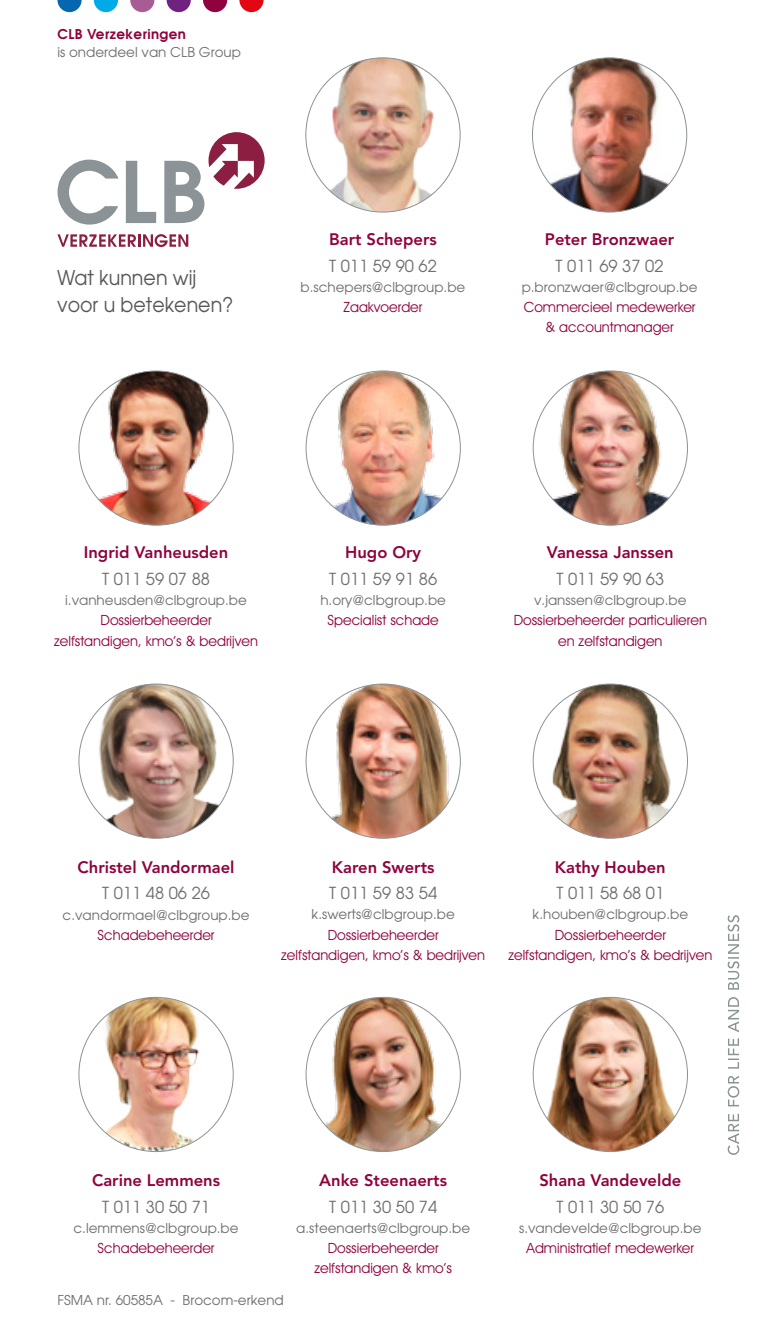
<style>
.page{position:relative;width:766px;height:1340px;background:#fff}
.page>*{position:absolute;margin:0;border:0;box-sizing:border-box;transform-origin:0 0}
.t1{font:20.25px/27px "Avant Garde";color:#575756;scale:.94 1}
.t2{font:800 16.43px "Avenir";color:#8f023d}
.t3{font:16.43px "Avant Garde";color:#706f6f}
.t4{font:14.17px/20.2px "Avant Garde IT Cby BT";color:#8f023d;text-align:center}
.t5{font:13.5px "Avant Garde";color:#706f6f}
.t6{font:600 13.5px "Avant Garde";letter-spacing:.03em;color:#8f023d}
</style>
<div class="page">
<img style="left:79px;top:684px;width:154px;height:154px;border-radius:77px">
<img style="left:306px;top:684px;width:154px;height:154px;border-radius:77px">
<img style="left:533px;top:684px;width:154px;height:154px;border-radius:77px">
<img style="left:79px;top:997px;width:154px;height:154px;border-radius:77px">
<img style="left:306px;top:997px;width:154px;height:154px;border-radius:77px">
<img style="left:533px;top:997px;width:154px;height:154px;border-radius:77px">
<img style="left:533px;top:371px;width:154px;height:154px;border-radius:77px">
<img style="left:79px;top:371px;width:154px;height:154px;border-radius:77px">
<img style="left:306px;top:371px;width:154px;height:154px;border-radius:77px">
<img style="left:306px;top:58px;width:154px;height:154px;border-radius:77px">
<img style="left:532px;top:58px;width:154px;height:154px;border-radius:77px">
<svg style="left:57px;top:160px;width:61px;height:64px"></svg>
<svg style="left:126px;top:161px;width:30px;height:62px"></svg>
<svg style="left:164px;top:132px;width:100px;height:91px"></svg>
<svg style="left:57px;top:234px;width:131px;height:13px"></svg>
<svg style="left:727px;top:915px;width:12px;height:153px"></svg>
<svg style="left:727px;top:1075px;width:12px;height:79px"></svg>
<svg style="left:57px;top:0;width:25px;height:12px"></svg>
<svg style="left:94px;top:0;width:24px;height:12px"></svg>
<svg style="left:203px;top:0;width:24px;height:12px"></svg>
<svg style="left:130px;top:0;width:24px;height:12px"></svg>
<svg style="left:239px;top:0;width:24px;height:12px"></svg>
<svg style="left:166px;top:0;width:25px;height:12px"></svg>
<p class="t6" style="left:57px;top:25px;width:130px">CLB Verzekeringen</p>
<p class="t5" style="left:57px;top:44px;width:185px">is onderdeel van CLB Group</p>
<h1 class="t1" style="left:57px;top:264px;width:189px">Wat kunnen wij voor u betekenen?</h1>
<p class="t2" style="left:329px;top:230px;width:109px">Bart Schepers</p>
<p class="t3" style="left:329px;top:255px;width:109px">T 011 59 90 62</p>
<p class="t5" style="left:300px;top:278px;width:166px">b.schepers@clbgroup.be</p>
<p class="t4" style="left:343px;top:297px;width:80px">Zaakvoerder</p>
<p class="t2" style="left:544px;top:230px;width:131px">Peter Bronzwaer</p>
<p class="t3" style="left:555px;top:255px;width:109px">T 011 69 37 02</p>
<p class="t5" style="left:521px;top:278px;width:177px">p.bronzwaer@clbgroup.be</p>
<p class="t4" style="left:523px;top:297px;width:173px">Commercieel medewerker &amp; accountmanager</p>
<p class="t2" style="left:84px;top:542px;width:146px">Ingrid Vanheusden</p>
<p class="t3" style="left:102px;top:568px;width:109px">T 011 59 07 88</p>
<p class="t5" style="left:65px;top:591px;width:183px">i.vanheusden@clbgroup.be</p>
<p class="t4" style="left:54px;top:610px;width:205px">Dossierbeheerder<br>zelfstandigen, kmo’s &amp; bedrijven</p>
<p class="t2" style="left:345px;top:542px;width:77px">Hugo Ory</p>
<p class="t3" style="left:329px;top:568px;width:109px">T 011 59 91 86</p>
<p class="t5" style="left:320px;top:591px;width:127px">h.ory@clbgroup.be</p>
<p class="t4" style="left:327px;top:610px;width:113px">Specialist schade</p>
<p class="t2" style="left:546px;top:542px;width:128px">Vanessa Janssen</p>
<p class="t3" style="left:556px;top:568px;width:109px">T 011 59 90 63</p>
<p class="t5" style="left:534px;top:591px;width:154px">v.janssen@clbgroup.be</p>
<p class="t4" style="left:513px;top:610px;width:195px">Dossierbeheerder particulieren en zelfstandigen</p>
<p class="t2" style="left:78px;top:857px;width:158px">Christel Vandormael</p>
<p class="t3" style="left:102px;top:883px;width:109px">T 011 48 06 26</p>
<p class="t5" style="left:63px;top:906px;width:188px">c.vandormael@clbgroup.be</p>
<p class="t4" style="left:98px;top:924px;width:118px">Schadebeheerder</p>
<p class="t2" style="left:332px;top:857px;width:104px">Karen Swerts</p>
<p class="t3" style="left:329px;top:883px;width:109px">T 011 59 83 54</p>
<p class="t5" style="left:311px;top:905px;width:145px">k.swerts@clbgroup.be</p>
<p class="t4" style="left:281px;top:924px;width:205px">Dossierbeheerder<br>zelfstandigen, kmo’s &amp; bedrijven</p>
<p class="t2" style="left:554px;top:857px;width:112px">Kathy Houben</p>
<p class="t3" style="left:556px;top:883px;width:109px">T 011 58 68 01</p>
<p class="t5" style="left:532px;top:905px;width:157px">k.houben@clbgroup.be</p>
<p class="t4" style="left:508px;top:924px;width:205px">Dossierbeheerder<br>zelfstandigen, kmo’s &amp; bedrijven</p>
<p class="t2" style="left:92px;top:1170px;width:130px">Carine Lemmens</p>
<p class="t3" style="left:102px;top:1196px;width:109px">T 011 30 50 71</p>
<p class="t5" style="left:73px;top:1219px;width:166px">c.lemmens@clbgroup.be</p>
<p class="t4" style="left:98px;top:1237px;width:118px">Schadebeheerder</p>
<p class="t5" style="left:57px;top:1291px;width:228px">FSMA nr. 60585A - Brocom-erkend</p>
<p class="t2" style="left:319px;top:1170px;width:129px">Anke Steenaerts</p>
<p class="t3" style="left:329px;top:1196px;width:109px">T 011 30 50 74</p>
<p class="t5" style="left:296px;top:1219px;width:175px">a.steenaerts@clbgroup.be</p>
<p class="t4" style="left:314px;top:1237px;width:139px">Dossierbeheerder zelfstandigen &amp; kmo’s</p>
<p class="t2" style="left:539px;top:1170px;width:143px">Shana Vandevelde</p>
<p class="t3" style="left:556px;top:1196px;width:109px">T 011 30 50 76</p>
<p class="t5" style="left:519px;top:1219px;width:184px">s.vandevelde@clbgroup.be</p>
<p class="t4" style="left:526px;top:1237px;width:169px">Administratief medewerker</p>
</div>
